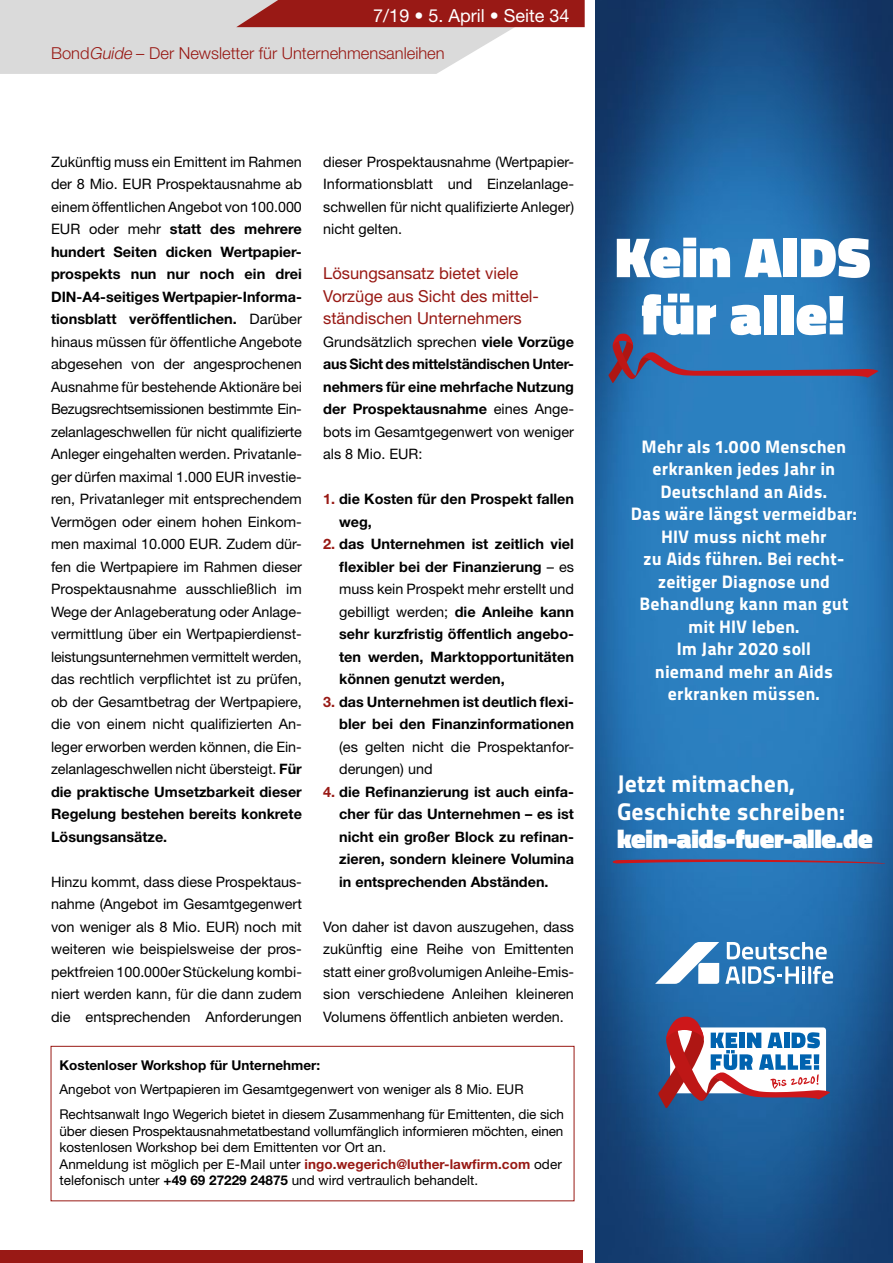
<style>
.page{position:relative;width:893px;height:1263px;background:#fff}
.page>*{position:absolute;margin:0;border:0;box-sizing:border-box;transform-origin:0 0}
.t1{font:900 57.3px/57.3px "Titillium";letter-spacing:.01em;color:#fff;text-align:center}
.t2{font:900 26.55px "Titillium";letter-spacing:-.01em;color:#fff}
.t3{font:24px/28px "Titillium Maps 26 L 999 wt";letter-spacing:.005em;color:#fff}
.t4{font:18px/22.5px "Titillium Maps 26 L 999 wt";letter-spacing:.005em;color:#fff;text-align:center}
.t5{font:18px "Helvetica Neue";color:#fff}
.t6{font:16.5px/22.5px "Helvetica Neue";color:#981914}
.t7{font:300 16.5px "Helvetica Neue";color:#981914}
.t8{font:14.4px/22.5px "Helvetica Neue";color:#000;text-align:justify}
.t9{font:700 14.4px/22.5px "Helvetica Neue";color:#000;text-align:justify}
.t10{font:13.5px/16.5px "Helvetica Neue";color:#000}
.t11{font:700 13.5px "Helvetica Neue";color:#000}
.s1{font-style:italic}
.s2{font-weight:700}
.s3{font-weight:400}
.s4{color:#981914}
.s5{font-weight:700;color:#981914}
</style>
<div class="page">
<svg style="left:0;top:0;width:585px;height:74px;background:#d1b6b6"></svg>
<div style="left:0;top:1250px;width:583px;height:13px;background:#991915"></div>
<img style="left:595px;top:0;width:298px;height:1263px">
<svg style="left:613px;top:859px;width:273px;height:4px"></svg>
<svg style="left:608px;top:334px;width:270px;height:49px;background:#426a9f"></svg>
<svg style="left:727px;top:942px;width:100px;height:17px"></svg>
<svg style="left:725px;top:966px;width:108px;height:18px"></svg>
<svg style="left:655px;top:942px;width:64px;height:42px"></svg>
<svg style="left:658px;top:1017px;width:172px;height:91px"></svg>
<div style="left:51px;top:1046px;width:523px;height:155px;border:1px solid #981914"></div>
<p class="t5" style="left:373px;top:4px;width:198px">7/19 • 5. April • Seite 34</p>
<p class="t7" style="left:51px;top:43px;width:395px">Bond<span class="s1">Guide</span> – Der Newsletter für Unternehmensanleihen</p>
<p class="t8" style="left:51px;top:150px;width:252px">Zukünftig muss ein Emittent im Rahmen der 8 Mio. EUR Prospektausnahme ab einem öffentlichen Angebot von 100.000<br>EUR oder mehr <span class="s2">statt des mehrere hundert Seiten dicken Wertpapier&shy;prospekts nun nur noch ein drei DIN-A4-seitiges Wertpapier-Informa&shy;tionsblatt veröffentlichen.</span> Darüber hinaus müssen für öffentliche Angebote abgesehen von der angesprochenen Ausnahme für bestehende Aktionäre bei Bezugsrechtsemissionen bestimmte Ein&shy;zelanlageschwellen für nicht qualifizierte Anleger eingehalten werden. Privatanle&shy;ger dürfen maximal 1.000 EUR investie&shy;ren, Privatanleger mit entsprechendem Vermögen oder einem hohen Einkom&shy;men maximal 10.000 EUR. Zudem dür&shy;fen die Wertpapiere im Rahmen dieser Prospektausnahme ausschließlich im Wege der Anlageberatung oder Anlage&shy;vermittlung über ein Wertpapierdienst&shy;leistungsunternehmen vermittelt werden, das rechtlich verpflichtet ist zu prüfen, ob der Gesamtbetrag der Wertpapiere, die von einem nicht qualifizierten An&shy;leger erworben werden können, die Ein&shy;zelanlageschwellen nicht übersteigt. <span class="s2">Für die praktische Umsetzbarkeit dieser Regelung bestehen bereits konkrete Lösungsansätze.</span></p>
<p class="t8" style="left:51px;top:870px;width:252px">Hinzu kommt, dass diese Prospektaus&shy;nahme (Angebot im Gesamtgegenwert von weniger als 8 Mio. EUR) noch mit weiteren wie beispielsweise der pros&shy;pektfreien 100.000er Stückelung kombi&shy;niert werden kann, für die dann zudem die entsprechenden Anforderungen</p>
<p class="t8" style="left:323px;top:150px;width:252px">dieser Prospektausnahme (Wertpapier-Informationsblatt und Einzelanlage&shy;schwellen für nicht qualifizierte Anleger) nicht gelten.</p>
<p class="t6" style="left:323px;top:262px;width:217px">Lösungsansatz bietet viele<br>Vorzüge aus Sicht des mittel&shy;ständischen Unternehmers</p>
<p class="t9" style="left:323px;top:330px;width:252px"><span class="s3">Grundsätzlich sprechen</span> viele Vorzüge aus Sicht des mittelständischen Unter&shy;nehmers für eine mehrfache Nutzung der Prospektausnahme <span class="s3">eines Ange&shy;bots im Gesamtgegenwert von weniger als 8 Mio. EUR:</span></p>
<p class="t9" style="left:339px;top:487px;width:236px;text-indent:-16px"><span class="s4">1.</span> die Kosten für den Prospekt fallen weg,</p>
<p class="t9" style="left:339px;top:532px;width:236px;text-indent:-16px"><span class="s4">2.</span> das Unternehmen ist zeitlich viel flexibler bei der Finanzierung <span class="s3">– es muss kein Prospekt mehr erstellt und gebilligt werden;</span> die Anleihe kann sehr kurzfristig öffentlich angebo&shy;ten werden, Marktopportunitäten können genutzt werden,</p>
<p class="t9" style="left:323px;top:690px;width:252px;text-align:right"><span class="s4">3.</span> das Unternehmen ist deutlich flexi&shy;bler bei den Finanzinformationen</p>
<p class="t8" style="left:339px;top:735px;width:236px">(es gelten nicht die Prospektanfor&shy;derungen) und</p>
<p class="t9" style="left:339px;top:780px;width:236px;text-indent:-16px"><span class="s4">4.</span> die Refinanzierung ist auch einfa&shy;cher für das Unternehmen – es ist nicht ein großer Block zu refinan&shy;zieren, sondern kleinere Volumina in entsprechenden Abständen.</p>
<p class="t8" style="left:323px;top:915px;width:252px">Von daher ist davon auszugehen, dass zukünftig eine Reihe von Emittenten statt einer großvolumigen Anleihe-Emis&shy;sion verschiedene Anleihen kleineren Volumens öffentlich anbieten werden.</p>
<p class="t11" style="left:60px;top:1056px;width:262px">Kostenloser Workshop für Unternehmer:</p>
<p class="t10" style="left:60px;top:1077px;width:506px;line-height:24.8px">Angebot von Wertpapieren im Gesamtgegenwert von weniger als 8 Mio. EUR<br>Rechtsanwalt Ingo Wegerich bietet in diesem Zusammenhang für Emittenten, die sich</p>
<p class="t10" style="left:60px;top:1122px;width:505px">über diesen Prospektausnahmetatbestand vollumfänglich informieren möchten, einen kostenlosen Workshop bei dem Emittenten vor Ort an.<br>Anmeldung ist möglich per E-Mail unter <span class="s5">ingo.wegerich@luther-lawfirm.com</span> oder telefonisch unter <span class="s2">+49 69 27229 24875</span> und wird vertraulich behandelt.</p>
<h1 class="t1" style="left:615px;top:229px;width:257px">Kein AIDS für alle!</h1>
<p class="t4" style="left:631px;top:434px;width:228px">Mehr als 1.000 Menschen erkranken jedes Jahr in<br>Deutschland an Aids.<br>Das wäre längst vermeidbar:<br>HIV muss nicht mehr<br>zu Aids führen. Bei recht&shy;zeitiger Diagnose und<br>Behandlung kann man gut mit HIV leben.<br>Im Jahr 2020 soll<br>niemand mehr an Aids erkranken müssen.</p>
<h3 class="t3" style="left:617px;top:768px;width:229px">Jetzt mitmachen,<br>Geschichte schreiben:</h3>
<h2 class="t2" style="left:617px;top:819px;width:257px">kein-aids-fuer-alle.de</h2>
</div>
